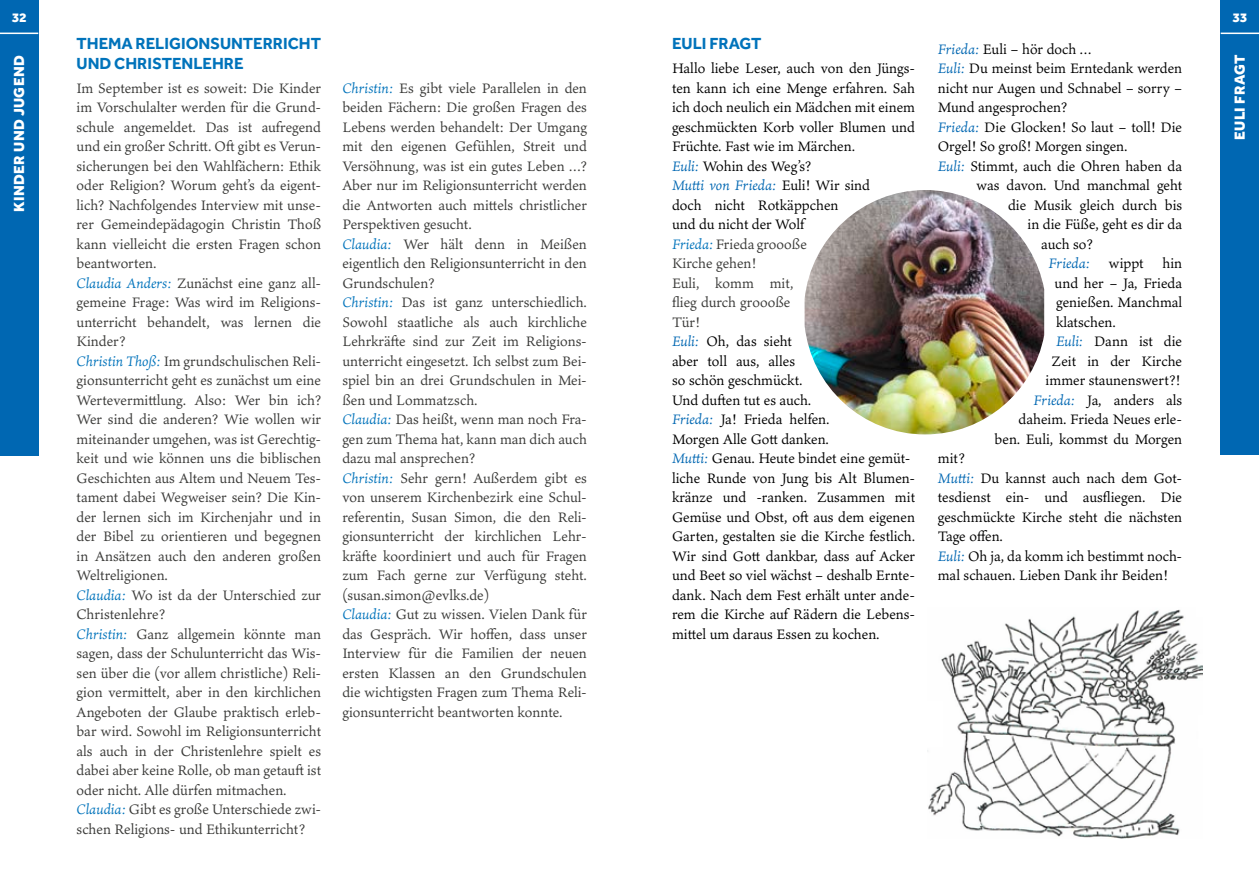
<style>
.page{position:relative;width:1259px;height:893px;background:#fff}
.page>*{position:absolute;margin:0;border:0;box-sizing:border-box;transform-origin:0 0}
.t1{font:16.5px/19.5px "Effra CCVF";color:#0073bb}
.t2{font:15px/19.5px "Ten Oldstyle VF";color:#3a3a38}
.t3{font:15px/19.5px "Ten Oldstyle VF";color:#000}
.t4{font:15px "Effra CCVF";letter-spacing:.025em;color:#fff}
.t5{font:13.5px "Effra CCVF";color:#fff}
.s1{font-style:italic;color:#0073bb}
.s2{font-style:italic;color:#0067b2}
.s3{color:#3a3a38}
</style>
<div class="page">
<div style="left:1220px;top:0;width:39px;height:455px;background:#0067b2"></div>
<img style="left:804px;top:190px;width:240px;height:244px">
<img style="left:927px;top:609px;width:275px;height:229px">
<div style="left:0;top:0;width:38px;height:456px;background:#0067b2"></div>
<hr style="left:0;top:33px;width:38px;height:1px;background:#fff">
<hr style="left:1220px;top:33px;width:39px;height:1px;background:#fff">
<p class="t5" style="left:12px;top:9px;width:16px">32</p>
<p class="t5" style="left:1232px;top:9px;width:16px">33</p>
<p class="t4" style="left:10px;top:212px;width:158px;rotate:-90deg">KINDER UND JUGEND</p>
<p class="t1" style="left:77px;top:35px;width:246px">THEMA RELIGIONSUNTERRICHT<br>UND CHRISTENLEHRE</p>
<p class="t2" style="left:77px;top:78px;width:246px">Im September ist es soweit: Die Kinder im Vorschulalter werden für die Grund&shy;schule angemeldet. Das ist aufregend und ein großer Schritt. Oft gibt es Verun&shy;sicherungen bei den Wahlfächern: Ethik oder Religion? Worum geht’s da eigent&shy;lich? Nachfolgendes Interview mit unse&shy;rer Gemeindepädagogin Christin Thoß kann vielleicht die ersten Fragen schon beantworten.<br><span class="s1">Claudia Anders:</span> Zunächst eine ganz all&shy;gemeine Frage: Was wird im Religions&shy;unterricht behandelt, was lernen die Kinder?<br><span class="s1">Christin Thoß:</span> Im grundschulischen Reli&shy;gionsunterricht geht es zunächst um eine Wertevermittlung. Also: Wer bin ich?<br>Wer sind die anderen? Wie wollen wir miteinander umgehen, was ist Gerechtig&shy;keit und wie können uns die biblischen Geschichten aus Altem und Neuem Tes&shy;tament dabei Wegweiser sein? Die Kin&shy;der lernen sich im Kirchenjahr und in der Bibel zu orientieren und begegnen in Ansätzen auch den anderen großen Weltreligionen.<br><span class="s1">Claudia:</span> Wo ist da der Unterschied zur Christenlehre?<br><span class="s1">Christin:</span> Ganz allgemein könnte man sagen, dass der Schulunterricht das Wis&shy;sen über die (vor allem christliche) Reli&shy;gion vermittelt, aber in den kirchlichen Angeboten der Glaube praktisch erleb&shy;bar wird. Sowohl im Religionsunterricht als auch in der Christenlehre spielt es dabei aber keine Rolle, ob man getauft ist oder nicht. Alle dürfen mitmachen.<br><span class="s1">Claudia:</span> Gibt es große Unterschiede zwi&shy;schen Religions- und Ethikunterricht?</p>
<p class="t2" style="left:342px;top:78px;width:246px"><span class="s1">Christin:</span> Es gibt viele Parallelen in den beiden Fächern: Die großen Fragen des Lebens werden behandelt: Der Umgang mit den eigenen Gefühlen, Streit und Versöhnung, was ist ein gutes Leben …?<br>Aber nur im Religionsunterricht werden die Antworten auch mittels christlicher Perspektiven gesucht.<br><span class="s1">Claudia:</span> Wer hält denn in Meißen eigentlich den Religionsunterricht in den Grundschulen?<br><span class="s1">Christin:</span> Das ist ganz unterschiedlich.<br>Sowohl staatliche als auch kirchliche Lehrkräfte sind zur Zeit im Religions&shy;unterricht eingesetzt. Ich selbst zum Bei&shy;spiel bin an drei Grundschulen in Mei&shy;ßen und Lommatzsch.<br><span class="s1">Claudia:</span> Das heißt, wenn man noch Fra&shy;gen zum Thema hat, kann man dich auch dazu mal ansprechen?<br><span class="s1">Christin:</span> Sehr gern! Außerdem gibt es von unserem Kirchenbezirk eine Schul&shy;referentin, Susan Simon, die den Reli&shy;gionsunterricht der kirchlichen Lehr&shy;kräfte koordiniert und auch für Fragen zum Fach gerne zur Verfügung steht. (susan.simon@evlks.de)<br><span class="s1">Claudia:</span> Gut zu wissen. Vielen Dank für das Gespräch. Wir hoffen, dass unser Interview für die Familien der neuen ersten Klassen an den Grundschulen die wichtigsten Fragen zum Thema Reli&shy;gionsunterricht beantworten konnte.</p>
<p class="t1" style="left:672px;top:35px;width:91px">EULI FRAGT</p>
<p class="t3" style="left:672px;top:58px;width:245px">Hallo liebe Leser, auch von den Jüngs&shy;ten kann ich eine Menge erfahren. Sah ich doch neulich ein Mädchen mit einem geschmückten Korb voller Blumen und<br>Früchte. Fast wie im Märchen.<br><span class="s2">Euli:</span> Wohin des Wegʼs?<br><span class="s2">Mutti von Frieda:</span> Euli! Wir sind<br>doch nicht Rotkäppchen<br>und du nicht der Wolf<br><span class="s1">Frieda:</span> <span class="s3">Frieda groooße<br>Kirche gehen!<br>Euli, komm mit,<br>flieg durch groooße<br>Tür!<br></span><span class="s2">Euli:</span> Oh, das sieht<br>aber toll aus, alles<br>so schön geschmückt.<br>Und duften tut es auch.<br><span class="s2">Frieda:</span> Ja! Frieda helfen.<br>Morgen Alle Gott danken.<br><span class="s2">Mutti:</span> Genau. Heute bindet eine gemüt&shy;liche Runde von Jung bis Alt Blumen&shy;kränze und -ranken. Zusammen mit<br>Gemüse und Obst, oft aus dem eigenen<br>Garten, gestalten sie die Kirche festlich.<br>Wir sind Gott dankbar, dass auf Acker und Beet so viel wächst – deshalb Ernte&shy;dank. Nach dem Fest erhält unter ande&shy;rem die Kirche auf Rädern die Lebens&shy;mittel um daraus Essen zu kochen.</p>
<p class="t3" style="left:938px;top:39px;width:156px"><span class="s2">Frieda:</span> Euli – hör doch …</p>
<p class="t3" style="left:938px;top:58px;width:246px"><span class="s2">Euli:</span> Du meinst beim Erntedank werden</p>
<p class="t3" style="left:938px;top:78px;width:246px">nicht nur Augen und Schnabel – sorry –</p>
<p class="t3" style="left:938px;top:97px;width:131px">Mund angesprochen?</p>
<p class="t3" style="left:938px;top:117px;width:246px"><span class="s2">Frieda:</span> Die Glocken! So laut – toll! Die</p>
<p class="t3" style="left:938px;top:136px;width:191px">Orgel! So groß! Morgen singen.</p>
<p class="t3" style="left:938px;top:156px;width:246px"><span class="s2">Euli:</span> Stimmt, auch die Ohren haben da</p>
<p class="t3" style="left:976px;top:175px;width:207px">was davon. Und manchmal geht</p>
<p class="t3" style="left:1008px;top:195px;width:176px">die Musik gleich durch bis</p>
<p class="t3" style="left:1027px;top:214px;width:156px">in die Füße, geht es dir da</p>
<p class="t3" style="left:1041px;top:234px;width:53px">auch so?</p>
<p class="t3" style="left:1048px;top:253px;width:135px"><span class="s2">Frieda:</span> wippt hin</p>
<p class="t3" style="left:1054px;top:273px;width:129px">und her – Ja, Frieda</p>
<p class="t3" style="left:1056px;top:292px;width:127px">genießen. Manchmal</p>
<p class="t3" style="left:1056px;top:312px;width:61px">klatschen.</p>
<p class="t3" style="left:1056px;top:331px;width:127px"><span class="s2">Euli:</span> Dann ist die</p>
<p class="t3" style="left:1051px;top:351px;width:132px">Zeit in der Kirche</p>
<p class="t3" style="left:1045px;top:370px;width:136px">immer staunenswert?!</p>
<p class="t3" style="left:1033px;top:390px;width:150px"><span class="s2">Frieda:</span> Ja, anders als</p>
<p class="t3" style="left:1018px;top:409px;width:165px">daheim. Frieda Neues erle-</p>
<p class="t3" style="left:994px;top:429px;width:189px">ben. Euli, kommst du Morgen</p>
<p class="t3" style="left:938px;top:448px;width:28px">mit?</p>
<p class="t3" style="left:938px;top:468px;width:246px"><span class="s2">Mutti:</span> Du kannst auch nach dem Got-</p>
<p class="t3" style="left:938px;top:487px;width:246px">tesdienst ein- und ausfliegen. Die</p>
<p class="t3" style="left:938px;top:507px;width:246px">geschmückte Kirche steht die nächsten</p>
<p class="t3" style="left:938px;top:526px;width:67px">Tage offen.</p>
<p class="t3" style="left:938px;top:546px;width:246px"><span class="s2">Euli:</span> Oh ja, da komm ich bestimmt noch-</p>
<p class="t3" style="left:938px;top:565px;width:232px">mal schauen. Lieben Dank ihr Beiden!</p>
<p class="t4" style="left:1231px;top:140px;width:87px;rotate:-90deg">EULI FRAGT</p>
</div>
